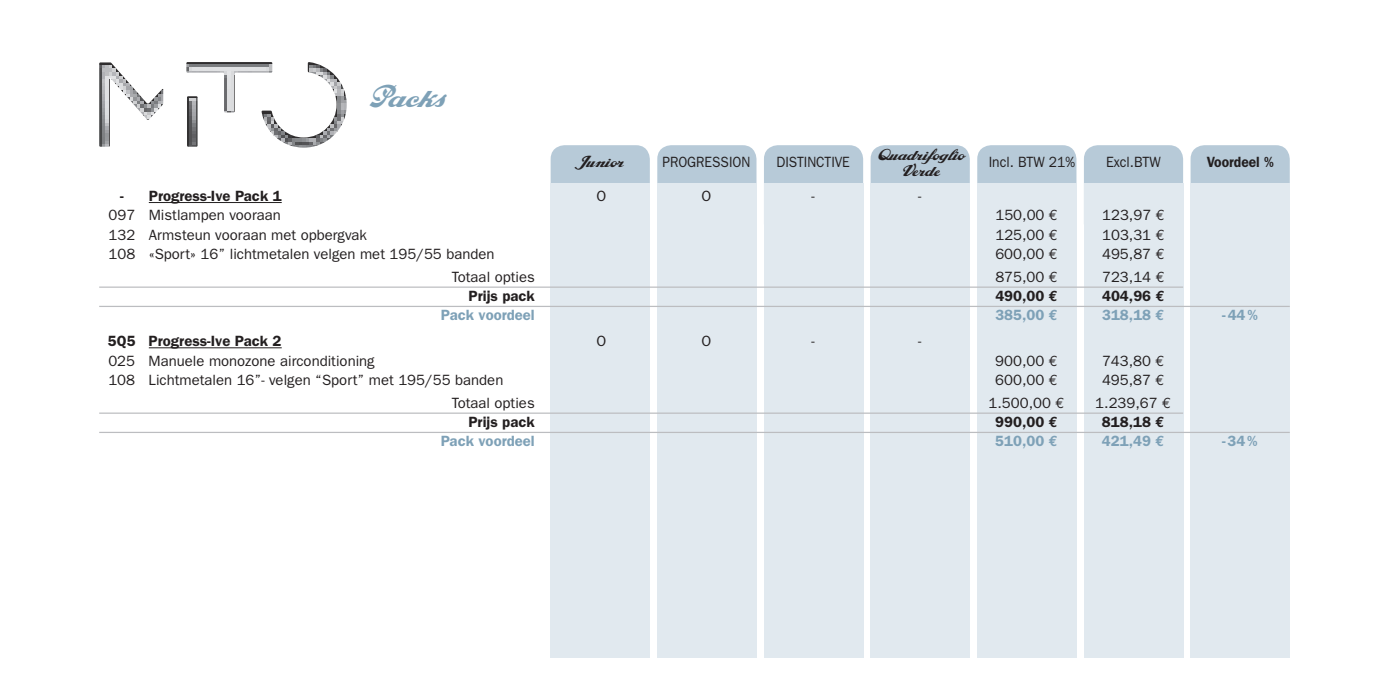
<style>
.page{position:relative;width:1389px;height:695px;background:#fff}
.page>*{position:absolute;margin:0;border:0;box-sizing:border-box;transform-origin:0 0}
.t1{font:35px "Alfa Plain";color:#7ea1b7}
.t2{font:18.38px "Alfa Plain";color:#231f20}
.t3{font:14.88px "Franklin Gothic";color:#231f20}
.t4{font:600 14.88px "Franklin Gothic";color:#231f20}
.t5{font:600 14.88px "Franklin Gothic";color:#7ea1b7}
.t6{font:14.88px "Franklin Gothic";color:#231f20;scale:.91 1}
.t7{font:14.88px "Franklin Gothic";color:#231f20;scale:.93 1}
.t8{font:600 14.88px "Franklin Gothic";color:#231f20;scale:.93 1}
.s1{font-family:"Euro Mono"}
.s2{font-family:"Euro Mono";font-weight:700}
</style>
<div class="page">
<img style="left:186px;top:62px;width:75px;height:50px">
<img style="left:99px;top:62px;width:64px;height:85px">
<img style="left:261px;top:62px;width:86px;height:86px">
<img style="left:187px;top:96px;width:11px;height:51px">
<div style="left:1084px;top:145px;width:99px;height:92px;background:#b7cad8;border-radius:14px"></div>
<div style="left:1191px;top:145px;width:99px;height:92px;background:#b7cad8;border-radius:14px"></div>
<div style="left:977px;top:145px;width:99px;height:92px;background:#b7cad8;border-radius:14px"></div>
<div style="left:871px;top:145px;width:99px;height:92px;background:#b7cad8;border-radius:14px"></div>
<div style="left:764px;top:145px;width:99px;height:92px;background:#b7cad8;border-radius:14px"></div>
<div style="left:657px;top:145px;width:99px;height:92px;background:#b7cad8;border-radius:14px"></div>
<div style="left:551px;top:145px;width:99px;height:92px;background:#b7cad8;border-radius:14px"></div>
<div style="left:1084px;top:183px;width:99px;height:474px;background:#e1e9ef"></div>
<div style="left:1191px;top:183px;width:99px;height:474px;background:#e1e9ef"></div>
<div style="left:977px;top:183px;width:99px;height:474px;background:#e1e9ef"></div>
<div style="left:871px;top:183px;width:99px;height:474px;background:#e1e9ef"></div>
<div style="left:764px;top:183px;width:99px;height:474px;background:#e1e9ef"></div>
<div style="left:657px;top:183px;width:99px;height:474px;background:#e1e9ef"></div>
<div style="left:551px;top:183px;width:99px;height:474px;background:#e1e9ef"></div>
<hr style="left:149px;top:202px;width:133px;height:1px;background:#231f20">
<hr style="left:99px;top:286px;width:1084px;height:2px;background:#bcbdc0">
<hr style="left:99px;top:306px;width:1191px;height:1px;background:#bcbdc0">
<hr style="left:149px;top:347px;width:133px;height:1px;background:#231f20">
<hr style="left:99px;top:412px;width:1084px;height:1px;background:#bcbdc0">
<hr style="left:99px;top:431px;width:1191px;height:2px;background:#bcbdc0">
<h1 class="t1" style="left:370px;top:80px;width:78px">Packs</h1>
<p class="t2" style="left:575px;top:153px;width:50px">Junior</p>
<p class="t6" style="left:663px;top:154px;width:98px">PROGRESSION</p>
<p class="t6" style="left:777px;top:154px;width:82px">DISTINCTIVE</p>
<p class="t2" style="left:879px;top:146px;width:88px">Quadrifoglio</p>
<p class="t7" style="left:989px;top:154px;width:95px">Incl. BTW 21%</p>
<p class="t7" style="left:1106px;top:154px;width:60px">Excl.BTW</p>
<p class="t8" style="left:1207px;top:153px;width:73px">Voordeel %</p>
<p class="t2" style="left:904px;top:162px;width:38px">Verde</p>
<p class="t4" style="left:120px;top:187px;width:163px">- Progress-Ive Pack 1</p>
<p class="t3" style="left:597px;top:187px;width:11px">O</p>
<p class="t3" style="left:702px;top:187px;width:11px">O</p>
<p class="t3" style="left:812px;top:187px;width:5px">-</p>
<p class="t3" style="left:918px;top:187px;width:5px">-</p>
<p class="t3" style="left:109px;top:207px;width:174px">097 Mistlampen vooraan</p>
<p class="t3" style="left:995px;top:207px;width:64px">150,00 <span class="s1">E</span></p>
<p class="t3" style="left:1102px;top:207px;width:64px">123,97 <span class="s1">E</span></p>
<p class="t3" style="left:109px;top:226px;width:260px">132 Armsteun vooraan met opbergvak</p>
<p class="t3" style="left:995px;top:226px;width:64px">125,00 <span class="s1">E</span></p>
<p class="t3" style="left:1102px;top:226px;width:64px">103,31 <span class="s1">E</span></p>
<p class="t3" style="left:108px;top:245px;width:388px">108 «Sport» 16” lichtmetalen velgen met 195/55 banden</p>
<p class="t3" style="left:995px;top:245px;width:64px">600,00 <span class="s1">E</span></p>
<p class="t3" style="left:1102px;top:245px;width:64px">495,87 <span class="s1">E</span></p>
<p class="t3" style="left:452px;top:268px;width:85px">Totaal opties</p>
<p class="t3" style="left:995px;top:268px;width:64px">875,00 <span class="s1">E</span></p>
<p class="t3" style="left:1102px;top:268px;width:64px">723,14 <span class="s1">E</span></p>
<p class="t4" style="left:469px;top:287px;width:68px">Prijs pack</p>
<p class="t4" style="left:995px;top:287px;width:64px">490,00 <span class="s2">E</span></p>
<p class="t4" style="left:1102px;top:287px;width:64px">404,96 <span class="s2">E</span></p>
<p class="t5" style="left:441px;top:306px;width:95px">Pack voordeel</p>
<p class="t5" style="left:995px;top:306px;width:64px">385,00 <span class="s2">E</span></p>
<p class="t5" style="left:1102px;top:306px;width:64px">318,18 <span class="s2">E</span></p>
<p class="t5" style="left:1222px;top:306px;width:37px">-44%</p>
<p class="t4" style="left:108px;top:332px;width:175px">5Q5 Progress-Ive Pack 2</p>
<p class="t3" style="left:596px;top:332px;width:11px">O</p>
<p class="t3" style="left:701px;top:332px;width:11px">O</p>
<p class="t3" style="left:811px;top:332px;width:5px">-</p>
<p class="t3" style="left:918px;top:332px;width:5px">-</p>
<p class="t3" style="left:108px;top:352px;width:268px">025 Manuele monozone airconditioning</p>
<p class="t3" style="left:995px;top:352px;width:64px">900,00 <span class="s1">E</span></p>
<p class="t3" style="left:1102px;top:352px;width:64px">743,80 <span class="s1">E</span></p>
<p class="t3" style="left:108px;top:371px;width:397px">108 Lichtmetalen 16”- velgen “Sport” met 195/55 banden</p>
<p class="t3" style="left:995px;top:371px;width:64px">600,00 <span class="s1">E</span></p>
<p class="t3" style="left:1102px;top:371px;width:64px">495,87 <span class="s1">E</span></p>
<p class="t3" style="left:452px;top:394px;width:85px">Totaal opties</p>
<p class="t3" style="left:989px;top:394px;width:77px">1.500,00 <span class="s1">E</span></p>
<p class="t3" style="left:1095px;top:394px;width:77px">1.239,67 <span class="s1">E</span></p>
<p class="t4" style="left:468px;top:413px;width:68px">Prijs pack</p>
<p class="t4" style="left:995px;top:413px;width:64px">990,00 <span class="s2">E</span></p>
<p class="t4" style="left:1102px;top:413px;width:64px">818,18 <span class="s2">E</span></p>
<p class="t5" style="left:441px;top:432px;width:95px">Pack voordeel</p>
<p class="t5" style="left:995px;top:432px;width:64px">510,00 <span class="s2">E</span></p>
<p class="t5" style="left:1102px;top:432px;width:64px">421,49 <span class="s2">E</span></p>
<p class="t5" style="left:1222px;top:432px;width:37px">-34%</p>
</div>
